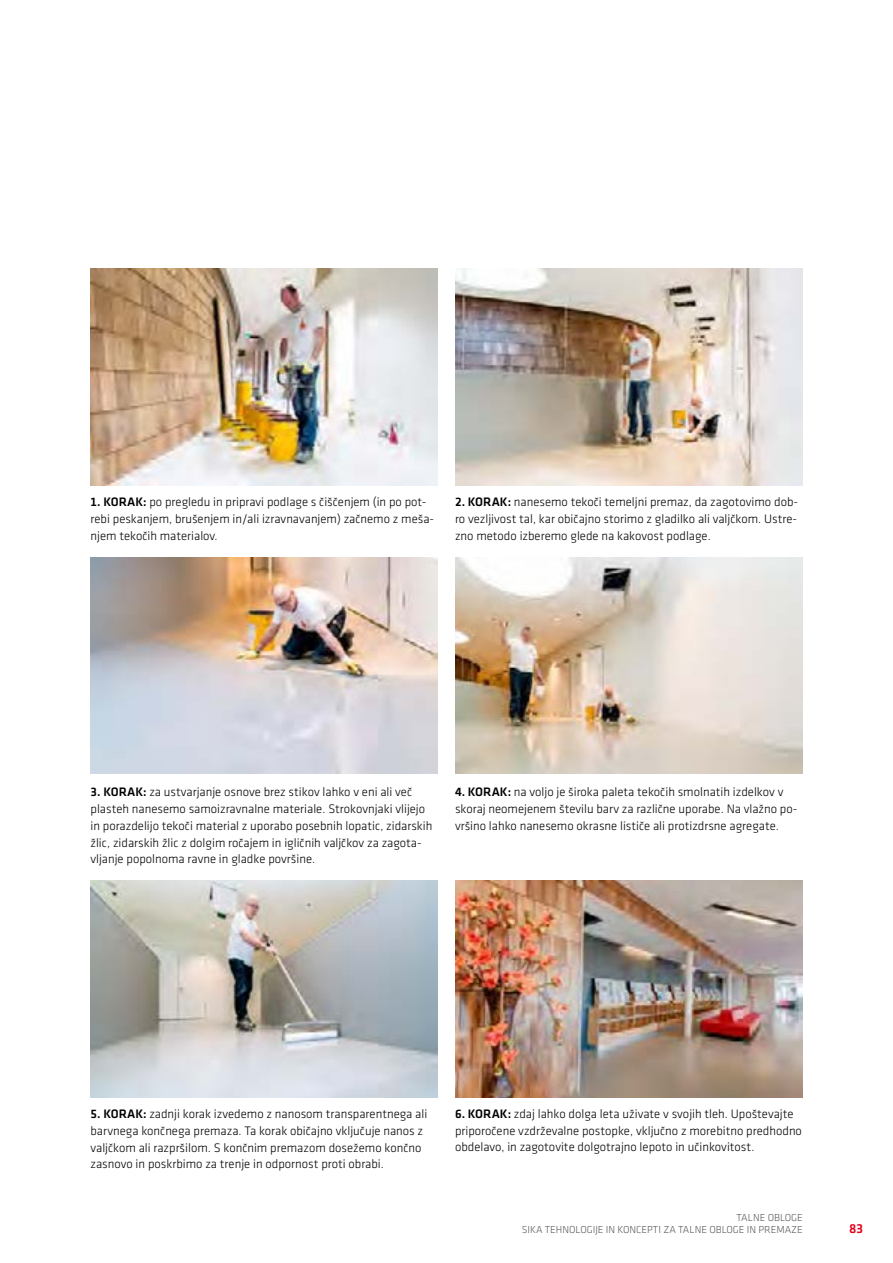
<style>
.page{position:relative;width:893px;height:1263px;background:#fff}
.page>*{position:absolute;margin:0;border:0;box-sizing:border-box;transform-origin:0 0}
.t1{font:500 13.5px "Klavika";color:#e2001a}
.t2{font:300 12.75px/17px "Klavika";color:#000}
.t3{font:300 10.5px/12.6px "Klavika";color:#58585a;text-align:right}
.s1{font-weight:500}
</style>
<div class="page">
<img style="left:91px;top:268px;width:347px;height:217px">
<img style="left:455px;top:268px;width:347px;height:217px">
<img style="left:91px;top:557px;width:347px;height:217px">
<img style="left:455px;top:557px;width:347px;height:217px">
<img style="left:91px;top:881px;width:347px;height:216px">
<img style="left:455px;top:881px;width:347px;height:216px">
<p class="t2" style="left:91px;top:494px;width:345px"><span class="s1">1. KORAK:</span> po pregledu in pripravi podlage s čiščenjem (in po pot&shy;rebi peskanjem, brušenjem in/ali izravnavanjem) začnemo z meša&shy;njem tekočih materialov.</p>
<p class="t2" style="left:455px;top:494px;width:345px;text-align:justify"><span class="s1">2. KORAK:</span> nanesemo tekoči temeljni premaz, da zagotovimo dob&shy;ro vezljivost tal, kar običajno storimo z gladilko ali valjčkom. Ustre&shy;zno metodo izberemo glede na kakovost podlage.</p>
<p class="t2" style="left:91px;top:783px;width:343px"><span class="s1">3. KORAK:</span> za ustvarjanje osnove brez stikov lahko v eni ali več plasteh nanesemo samoizravnalne materiale. Strokovnjaki vlijejo in porazdelijo tekoči material z uporabo posebnih lopatic, zidarskih žlic, zidarskih žlic z dolgim ročajem in igličnih valjčkov za zagota&shy;vljanje popolnoma ravne in gladke površine.</p>
<p class="t2" style="left:455px;top:783px;width:344px"><span class="s1">4. KORAK:</span> na voljo je široka paleta tekočih smolnatih izdelkov v skoraj neomejenem številu barv za različne uporabe. Na vlažno po&shy;vršino lahko nanesemo okrasne lističe ali protizdrsne agregate.</p>
<p class="t2" style="left:91px;top:1105px;width:338px"><span class="s1">5. KORAK:</span> zadnji korak izvedemo z nanosom transparentnega ali barvnega končnega premaza. Ta korak običajno vključuje nanos z valjčkom ali razpršilom. S končnim premazom dosežemo končno zasnovo in poskrbimo za trenje in odpornost proti obrabi.</p>
<p class="t2" style="left:455px;top:1105px;width:348px"><span class="s1">6. KORAK:</span> zdaj lahko dolga leta uživate v svojih tleh. U poštevajte priporočene vzdrževalne postopke, vključno z morebitno predhodno obdelavo, in zagotovite dolgotrajno lepoto in učinkovitost.</p>
<p class="t3" style="left:522px;top:1211px;width:283px">talne obloge<br>Sika tehnologije in koncepti za talne obloge in premaze</p>
<p class="t1" style="left:849px;top:1221px;width:15px">83</p>
</div>
